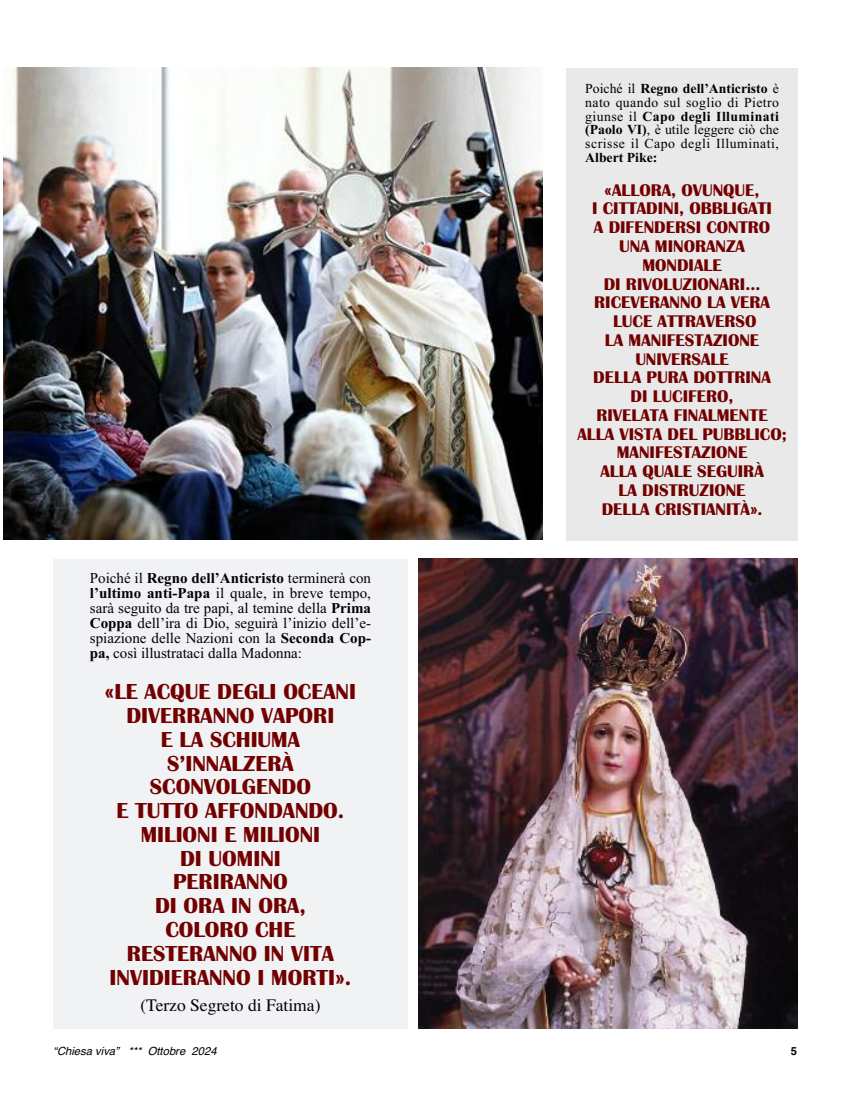
<style>
.page{position:relative;width:851px;height:1117px;background:#fff}
.page>*{position:absolute;margin:0;border:0;box-sizing:border-box;transform-origin:0 0}
.t1{font:700 22.5px/23.8px "Britannic";color:#730000;text-align:center}
.t2{font:700 17.5px/18.8px "Britannic";color:#730000;text-align:center}
.t3{font:17.5px "Times";color:#000006}
.t4{font:15px/15px "Times New Roman";color:#000006;text-align:justify}
.t5{font:13.75px/13.8px "Times New Roman";letter-spacing:.035em;color:#000006;text-align:justify}
.t6{font:700 13.75px "Times New Roman";color:#000006}
.t7{font:italic 11.25px "Helvetica";color:#000006}
.t8{font:700 11.25px "Helvetica";color:#000006}
.s1{font-weight:700}
</style>
<div class="page">
<img style="left:4px;top:68px;width:538px;height:472px">
<div style="left:566px;top:68px;width:231px;height:472px;background:#e9e9e9"></div>
<div style="left:53px;top:558px;width:354px;height:470px;background:#f1f2f3"></div>
<img style="left:419px;top:558px;width:378px;height:470px">
<p class="t4" style="left:90px;top:570px;width:283px">Poiché il <span class="s1">Regno dell’Anticristo</span> terminerà con <span class="s1">l’ultimo anti-Papa</span> il quale, in breve tempo, sarà seguito da tre papi, al temine della <span class="s1">Prima Coppa</span> dell’ira di Dio, seguirà l’inizio dell’e&shy;spiazione delle Nazioni con la <span class="s1">Seconda Cop&shy;pa,</span> così illustrataci dalla Madonna:</p>
<p class="t1" style="left:105px;top:679px;width:253px">«LE ACQUE DEGLI OCEANI<br>DIVERRANNO VAPORI<br>E LA SCHIUMA<br>S’INNALZERÀ<br>SCONVOLGENDO<br>E TUTTO AFFONDANDO.<br>MILIONI E MILIONI<br>DI UOMINI<br>PERIRANNO<br>DI ORA IN ORA,<br>COLORO CHE<br>RESTERANNO IN VITA<br>INVIDIERANNO I MORTI».</p>
<p class="t3" style="left:140px;top:994px;width:182px">(Terzo Segreto di Fatima)</p>
<p class="t5" style="left:585px;top:81px;width:195px">Poiché il <span class="s1">Regno dell’Anticristo</span> è nato quando sul soglio di Pietro giunse il <span class="s1">Capo degli Illuminati (Paolo VI)</span>, è utile leggere ciò che scrisse il Capo degli Illuminati,</p>
<p class="t6" style="left:585px;top:149px;width:74px">Albert Pike:</p>
<p class="t2" style="left:577px;top:180px;width:211px">«ALLORA, OVUNQUE,<br>I CITTADINI, OBBLIGATI<br>A DIFENDERSI CONTRO<br>UNA MINORANZA<br>MONDIALE<br>DI RIVOLUZIONARI...<br>RICEVERANNO LA VERA<br>LUCE ATTRAVERSO<br>LA MANIFESTAZIONE<br>UNIVERSALE<br>DELLA PURA DOTTRINA<br>DI LUCIFERO,<br>RIVELATA FINALMENTE<br>ALLA VISTA DEL PUBBLICO;<br>MANIFESTAZIONE<br>ALLA QUALE SEGUIRÀ<br>LA DISTRUZIONE<br>DELLA CRISTIANITÀ».</p>
<p class="t7" style="left:53px;top:1044px;width:165px">“Chiesa viva” *** Ottobre 2024</p>
<p class="t8" style="left:790px;top:1044px;width:8px">5</p>
</div>
